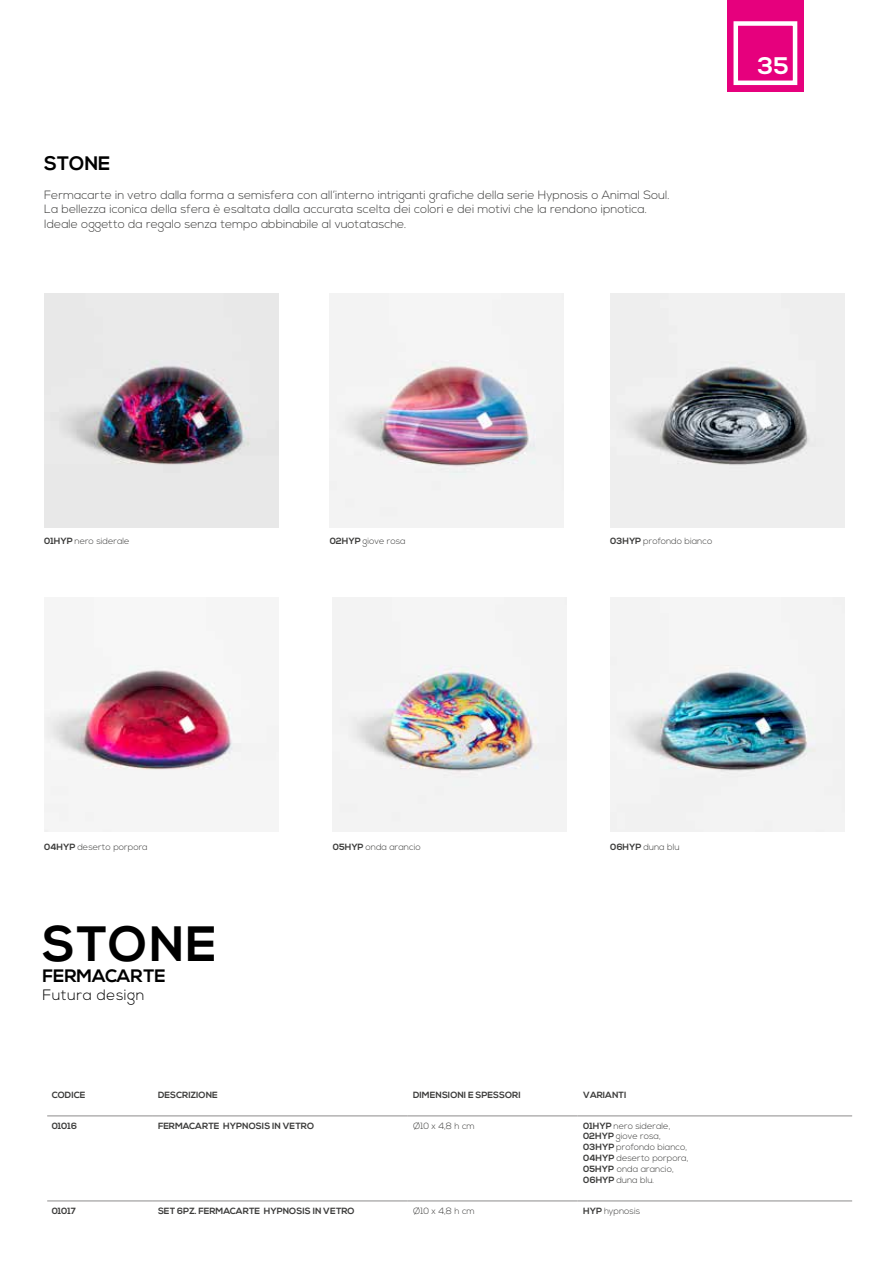
<style>
.page{position:relative;width:893px;height:1263px;background:#fff}
.page>*{position:absolute;margin:0;border:0;box-sizing:border-box;transform-origin:0 0}
.t1{font:700 49.5px "Nexa";letter-spacing:.03em;color:#000}
.t2{font:700 24px "Nexa";color:#fff}
.t3{font:700 19.5px "Nexa";color:#000}
.t4{font:700 18px "Nexa";color:#000}
.t5{font:300 15px "Nexa";letter-spacing:.03em;color:#000}
.t6{font:300 12px/14.4px "Nexa";color:#3c3c3b}
.t7{font:300 9px/10.8px "Nexa";color:#3c3c3b}
.t8{font:700 9px "Nexa";color:#3c3c3b}
.s1{font-weight:700}
</style>
<div class="page">
<div style="left:727px;top:0;width:77px;height:92px;background:#e6007d"></div>
<div style="left:733px;top:21px;width:64px;height:64px;border:4px solid #fff"></div>
<img style="left:44px;top:664px;width:234px;height:167px">
<img style="left:610px;top:598px;width:234px;height:233px">
<img style="left:610px;top:293px;width:234px;height:234px">
<img style="left:44px;top:293px;width:234px;height:234px">
<img style="left:333px;top:598px;width:234px;height:233px">
<img style="left:330px;top:293px;width:234px;height:234px">
<hr style="left:47px;top:1115px;width:105px;height:1px;background:#b3b2b2">
<hr style="left:152px;top:1115px;width:255px;height:1px;background:#b3b2b2">
<hr style="left:407px;top:1115px;width:170px;height:1px;background:#b3b2b2">
<hr style="left:577px;top:1115px;width:275px;height:1px;background:#b3b2b2">
<hr style="left:47px;top:1200px;width:105px;height:2px;background:#b3b2b2">
<hr style="left:152px;top:1200px;width:255px;height:2px;background:#b3b2b2">
<hr style="left:407px;top:1200px;width:170px;height:2px;background:#b3b2b2">
<hr style="left:577px;top:1200px;width:275px;height:2px;background:#b3b2b2">
<h3 class="t3" style="left:44px;top:152px;width:68px">STONE</h3>
<p class="t6" style="left:44px;top:188px;width:627px">Fermacarte in vetro dalla forma a semisfera con all’interno intriganti grafiche della serie Hypnosis o Animal Soul.<br>La bellezza iconica della sfera è esaltata dalla accurata scelta dei colori e dei motivi che la rendono ipnotica.<br>Ideale oggetto da regalo senza tempo abbinabile al vuotatasche.</p>
<h2 class="t2" style="left:758px;top:52px;width:32px">35</h2>
<p class="t7" style="left:44px;top:536px;width:87px"><span class="s1">01HYP</span> nero siderale</p>
<p class="t7" style="left:330px;top:536px;width:77px"><span class="s1">02HYP</span> giove rosa</p>
<p class="t7" style="left:44px;top:842px;width:105px"><span class="s1">04HYP</span> deserto porpora</p>
<h1 class="t1" style="left:43px;top:915px;width:176px">STONE</h1>
<h3 class="t4" style="left:43px;top:966px;width:125px">FERMACARTE</h3>
<p class="t5" style="left:43px;top:986px;width:103px">Futura design</p>
<p class="t7" style="left:333px;top:842px;width:90px"><span class="s1">05HYP</span> onda arancio</p>
<p class="t7" style="left:610px;top:536px;width:104px"><span class="s1">03HYP</span> profondo bianco</p>
<p class="t7" style="left:610px;top:842px;width:71px"><span class="s1">06HYP</span> duna blu</p>
<p class="t8" style="left:52px;top:1090px;width:35px">CODICE</p>
<p class="t8" style="left:158px;top:1090px;width:61px">DESCRIZIONE</p>
<p class="t8" style="left:413px;top:1090px;width:109px">DIMENSIONI E SPESSORI</p>
<p class="t8" style="left:583px;top:1090px;width:45px">VARIANTI</p>
<p class="t8" style="left:52px;top:1120px;width:27px">01016</p>
<p class="t8" style="left:158px;top:1120px;width:158px">FERMACARTE HYPNOSIS IN VETRO</p>
<p class="t7" style="left:413px;top:1120px;width:63px">Ø10 x 4,8 h cm</p>
<p class="t7" style="left:583px;top:1120px;width:107px"><span class="s1">01HYP</span> nero siderale,<br><span class="s1">02HYP</span> giove rosa,<br><span class="s1">03HYP</span> profondo bianco,<br><span class="s1">04HYP</span> deserto porpora,<br><span class="s1">05HYP</span> onda arancio,<br><span class="s1">06HYP</span> duna blu.</p>
<p class="t8" style="left:52px;top:1205px;width:26px">01017</p>
<p class="t8" style="left:158px;top:1205px;width:198px">SET 6PZ. FERMACARTE HYPNOSIS IN VETRO</p>
<p class="t7" style="left:413px;top:1205px;width:63px">Ø10 x 4,8 h cm</p>
<p class="t7" style="left:583px;top:1205px;width:59px"><span class="s1">HYP</span> hypnosis</p>
</div>
